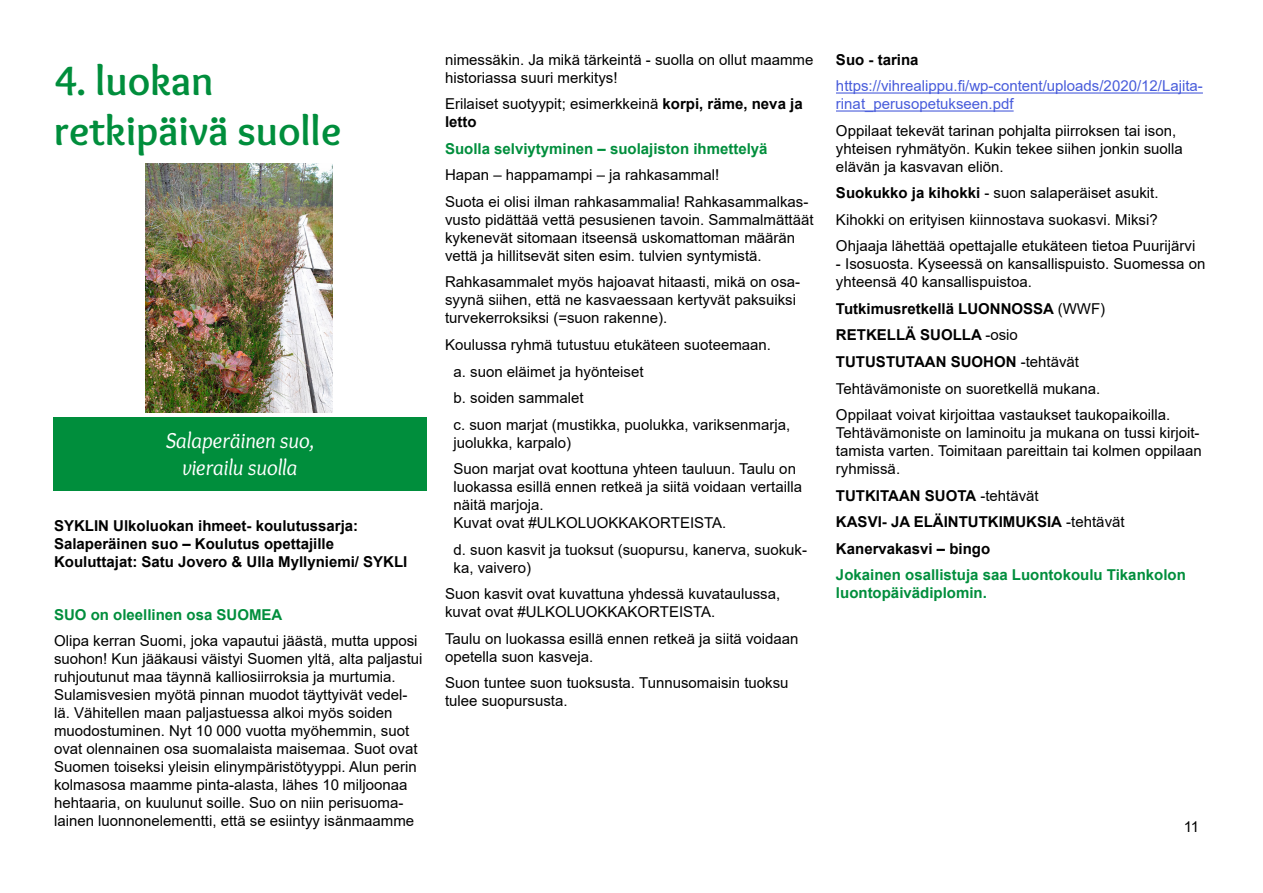
<style>
.page{position:relative;width:1263px;height:893px;background:#fff}
.page>*{position:absolute;margin:0;border:0;box-sizing:border-box;transform-origin:0 0}
.t1{font:700 42px/50.4px "Overlock";color:#008e3c}
.t2{font:italic 22.5px/27px "Overlock";color:#fff;text-align:center}
.t3{font:15px/18px "Arial";color:#000}
.t4{font:700 15px/18px "Arial";color:#000}
.t5{font:700 15px/18px "Arial";color:#008e3c}
.t6{font:15px/18px "Arial";color:#485cdb}
.s1{font-weight:700}
.s2{font-weight:400}
</style>
<div class="page">
<hr style="left:836px;top:92px;width:367px;height:2px;background:#485cdb">
<hr style="left:836px;top:110px;width:178px;height:2px;background:#485cdb">
<div style="left:53px;top:417px;width:374px;height:74px;background:#008e3c"></div>
<img style="left:145px;top:163px;width:187px;height:250px">
<h1 class="t1" style="left:54px;top:55px;width:289px">4. luokan retkipäivä suolle</h1>
<h2 class="t2" style="left:166px;top:427px;width:150px">Salaperäinen suo, vierailu suolla</h2>
<p class="t4" style="left:54px;top:516px;width:355px">SYKLIN Ulkoluokan ihmeet- koulutussarja:<br>Salaperäinen suo – Koulutus opettajille<br>Kouluttajat: Satu Jovero &amp; Ulla Myllyniemi/ SYKLI</p>
<p class="t5" style="left:54px;top:605px;width:230px">SUO on oleellinen osa SUOMEA</p>
<p class="t3" style="left:54px;top:632px;width:370px">Olipa kerran Suomi, joka vapautui jäästä, mutta upposi suohon! Kun jääkausi väistyi Suomen yltä, alta paljastui ruhjoutunut maa täynnä kalliosiirroksia ja murtumia.<br>Sulamisvesien myötä pinnan muodot täyttyivät vedel&shy;lä. Vähitellen maan paljastuessa alkoi myös soiden muodostuminen. Nyt 10 000 vuotta myöhemmin, suot ovat olennainen osa suomalaista maisemaa. Suot ovat Suomen toiseksi yleisin elinympäristötyyppi. Alun perin kolmasosa maamme pinta-alasta, lähes 10 miljoonaa hehtaaria, on kuulunut soille. Suo on niin perisuoma&shy;lainen luonnonelementti, että se esiintyy isänmaamme</p>
<p class="t3" style="left:445px;top:51px;width:370px">nimessäkin. Ja mikä tärkeintä - suolla on ollut maamme historiassa suuri merkitys!</p>
<p class="t3" style="left:445px;top:95px;width:359px">Erilaiset suotyypit; esimerkkeinä <span class="s1">korpi, räme, neva ja letto</span></p>
<p class="t5" style="left:445px;top:140px;width:324px">Suolla selviytyminen – suolajiston ihmettelyä</p>
<p class="t3" style="left:445px;top:162px;width:365px;line-height:26.5px">Hapan – happamampi – ja rahkasammal!<br>Suota ei olisi ilman rahkasammalia! Rahkasammalkas-</p>
<p class="t3" style="left:445px;top:211px;width:370px">vusto pidättää vettä pesusienen tavoin. Sammalmättäät kykenevät sitomaan itseensä uskomattoman määrän vettä ja hillitsevät siten esim. tulvien syntymistä.</p>
<p class="t3" style="left:445px;top:273px;width:357px">Rahkasammalet myös hajoavat hitaasti, mikä on osa&shy;syynä siihen, että ne kasvaessaan kertyvät paksuiksi turvekerroksiksi (=suon rakenne).</p>
<p class="t3" style="left:453px;top:331px;width:338px;line-height:26.5px;text-indent:-9px">Koulussa ryhmä tutustuu etukäteen suoteemaan.<br>a. suon eläimet ja hyönteiset<br>b. soiden sammalet<br>c. suon marjat (mustikka, puolukka, variksenmarja,</p>
<p class="t3" style="left:453px;top:429px;width:344px;line-height:26.5px">juolukka, karpalo)<br>Suon marjat ovat koottuna yhteen tauluun. Taulu on</p>
<p class="t3" style="left:453px;top:478px;width:350px">luokassa esillä ennen retkeä ja siitä voidaan vertailla näitä marjoja.<br>Kuvat ovat #ULKOLUOKKAKORTEISTA.</p>
<p class="t3" style="left:453px;top:540px;width:355px">d. suon kasvit ja tuoksut (suopursu, kanerva, suokuk&shy;ka, vaivero)</p>
<p class="t3" style="left:445px;top:585px;width:337px">Suon kasvit ovat kuvattuna yhdessä kuvataulussa, kuvat ovat #ULKOLUOKKAKORTEISTA.</p>
<p class="t3" style="left:445px;top:629px;width:355px">Taulu on luokassa esillä ennen retkeä ja siitä voidaan opetella suon kasveja.</p>
<p class="t3" style="left:445px;top:674px;width:345px">Suon tuntee suon tuoksusta. Tunnusomaisin tuoksu tulee suopursusta.</p>
<p class="t4" style="left:836px;top:51px;width:84px">Suo - tarina</p>
<p class="t6" style="left:836px;top:77px;width:368px">https://vihrealippu.fi/wp-content/uploads/2020/12/Lajita&shy;rinat_perusopetukseen.pdf</p>
<p class="t3" style="left:836px;top:122px;width:348px">Oppilaat tekevät tarinan pohjalta piirroksen tai ison, yhteisen ryhmätyön. Kukin tekee siihen jonkin suolla elävän ja kasvavan eliön.</p>
<p class="t3" style="left:836px;top:180px;width:361px;line-height:26.5px"><span class="s1">Suokukko ja kihokki</span> - suon salaperäiset asukit.<br>Kihokki on erityisen kiinnostava suokasvi. Miksi?<br>Ohjaaja lähettää opettajalle etukäteen tietoa Puurijärvi</p>
<p class="t3" style="left:836px;top:255px;width:371px">- Isosuosta. Kyseessä on kansallispuisto. Suomessa on yhteensä 40 kansallispuistoa.</p>
<p class="t3" style="left:836px;top:295px;width:336px;line-height:26.5px"><span class="s1">Tutkimusretkellä LUONNOSSA</span> (WWF)<br><span class="s1">RETKELLÄ SUOLLA</span> -osio<br><span class="s1">TUTUSTUTAAN SUOHON</span> -tehtävät Tehtävämoniste on suoretkellä mukana.<br>Oppilaat voivat kirjoittaa vastaukset taukopaikoilla.</p>
<p class="t3" style="left:836px;top:424px;width:367px">Tehtävämoniste on laminoitu ja mukana on tussi kirjoit&shy;tamista varten. Toimitaan pareittain tai kolmen oppilaan ryhmissä.</p>
<p class="t4" style="left:836px;top:482px;width:290px;line-height:26.5px">TUTKITAAN SUOTA <span class="s2">-tehtävät<br></span>KASVI- JA ELÄINTUTKIMUKSIA <span class="s2">-tehtävät<br></span>Kanervakasvi – bingo</p>
<p class="t5" style="left:836px;top:566px;width:351px">Jokainen osallistuja saa Luontokoulu Tikankolon luontopäivädiplomin.</p>
<p class="t3" style="left:1184px;top:817px;width:17px">11</p>
</div>
